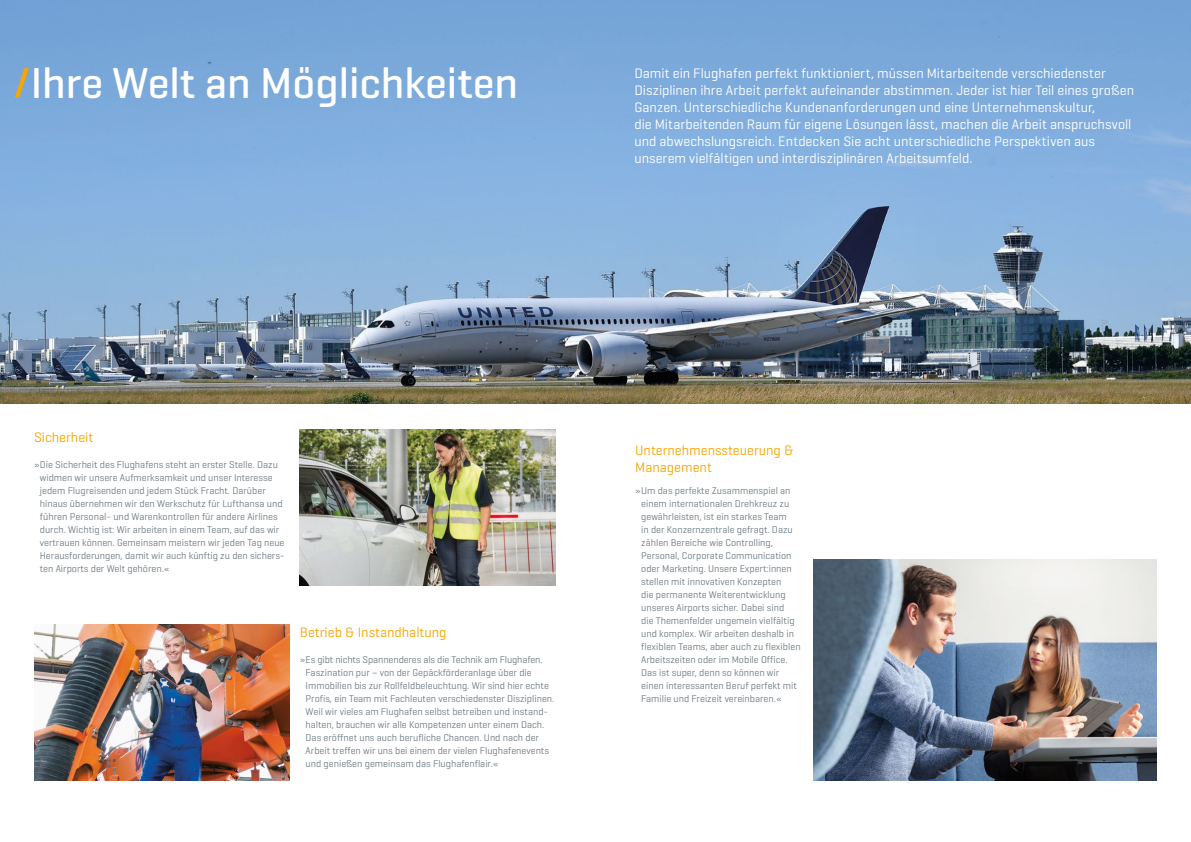
<style>
.page{position:relative;width:1191px;height:842px;background:#fff}
.page>*{position:absolute;margin:0;border:0;box-sizing:border-box;transform-origin:0 0}
.t1{font:500 44px "Munich Airport Pro";color:#fff}
.t2{font:14px/17px "Munich Airport Pro";color:#fff}
.t3{font:14px/17px "Munich Airport Pro";color:#f7a600}
.t4{font:10px/13px "Munich Airport Pro";color:#717e86}
.s1{color:#f7a600}
</style>
<div class="page">
<img style="left:34px;top:624px;width:256px;height:156px">
<img style="left:0;top:0;width:1191px;height:403px">
<img style="left:300px;top:429px;width:256px;height:156px">
<img style="left:813px;top:559px;width:343px;height:221px">
<h1 class="t1" style="left:13px;top:56px;width:507px"><span class="s1">/</span>Ihre Welt an Möglichkeiten</h1>
<p class="t2" style="left:634px;top:64px;width:501px">Damit ein Flughafen perfekt funktioniert, müssen Mitarbeitende verschiedenster Disziplinen ihre Arbeit perfekt aufeinander abstimmen. Jeder ist hier Teil eines großen Ganzen. Unterschiedliche Kundenanforderungen und eine Unternehmenskultur,<br>die Mitarbeitenden Raum für eigene Lösungen lässt, machen die Arbeit anspruchsvoll und abwechslungsreich. Entdecken Sie acht unterschiedliche Perspektiven aus unserem vielfältigen und interdisziplinären Arbeitsumfeld.</p>
<h2 class="t3" style="left:34px;top:428px;width:61px">Sicherheit</h2>
<p class="t4" style="left:40px;top:458px;width:246px;text-indent:-6px">»Die Sicherheit des Flughafens steht an erster Stelle. Dazu widmen wir unsere Aufmerksamkeit und unser Interesse jedem Flugreisenden und jedem Stück Fracht. Darüber hinaus übernehmen wir den Werkschutz für Lufthansa und führen Personal- und Warenkontrollen für andere Airlines durch. Wichtig ist: Wir arbeiten in einem Team, auf das wir vertrauen können. Gemeinsam meistern wir jeden Tag neue Herausforderungen, damit wir auch künftig zu den sichers&shy;ten Airports der Welt gehören.«</p>
<h2 class="t3" style="left:300px;top:623px;width:148px">Betrieb &amp; Instandhaltung</h2>
<p class="t4" style="left:306px;top:653px;width:250px;text-indent:-6px">»Es gibt nichts Spannenderes als die Technik am Flughafen.<br>Faszination pur – von der Gepäckförderanlage über die Immobilien bis zur Rollfeldbeleuchtung. Wir sind hier echte Profis, ein Team mit Fachleuten verschiedenster Disziplinen.<br>Weil wir vieles am Flughafen selbst betreiben und instand&shy;halten, brauchen wir alle Kompetenzen unter einem Dach.<br>Das eröffnet uns auch berufliche Chancen. Und nach der Arbeit treffen wir uns bei einem der vielen Flughafenevents und genießen gemeinsam das Flughafenflair.«</p>
<h2 class="t3" style="left:635px;top:442px;width:160px">Unternehmenssteuerung &amp;<br>Management</h2>
<p class="t4" style="left:641px;top:484px;width:161px;text-indent:-6px">»Um das perfekte Zusammenspiel an einem internationalen Drehkreuz zu gewährleisten, ist ein starkes Team<br>in der Konzernzentrale gefragt. Dazu zählen Bereiche wie Controlling, Personal, Corporate Communication oder Marketing. Unsere Expert:innen stellen mit innovativen Konzepten<br>die permanente Weiterentwicklung unseres Airports sicher. Dabei sind<br>die Themenfelder ungemein vielfältig und komplex. Wir arbeiten deshalb in flexiblen Teams, aber auch zu flexiblen Arbeitszeiten oder im Mobile Office.<br>Das ist super, denn so können wir einen interessanten Beruf perfekt mit Familie und Freizeit vereinbaren.«</p>
</div>
